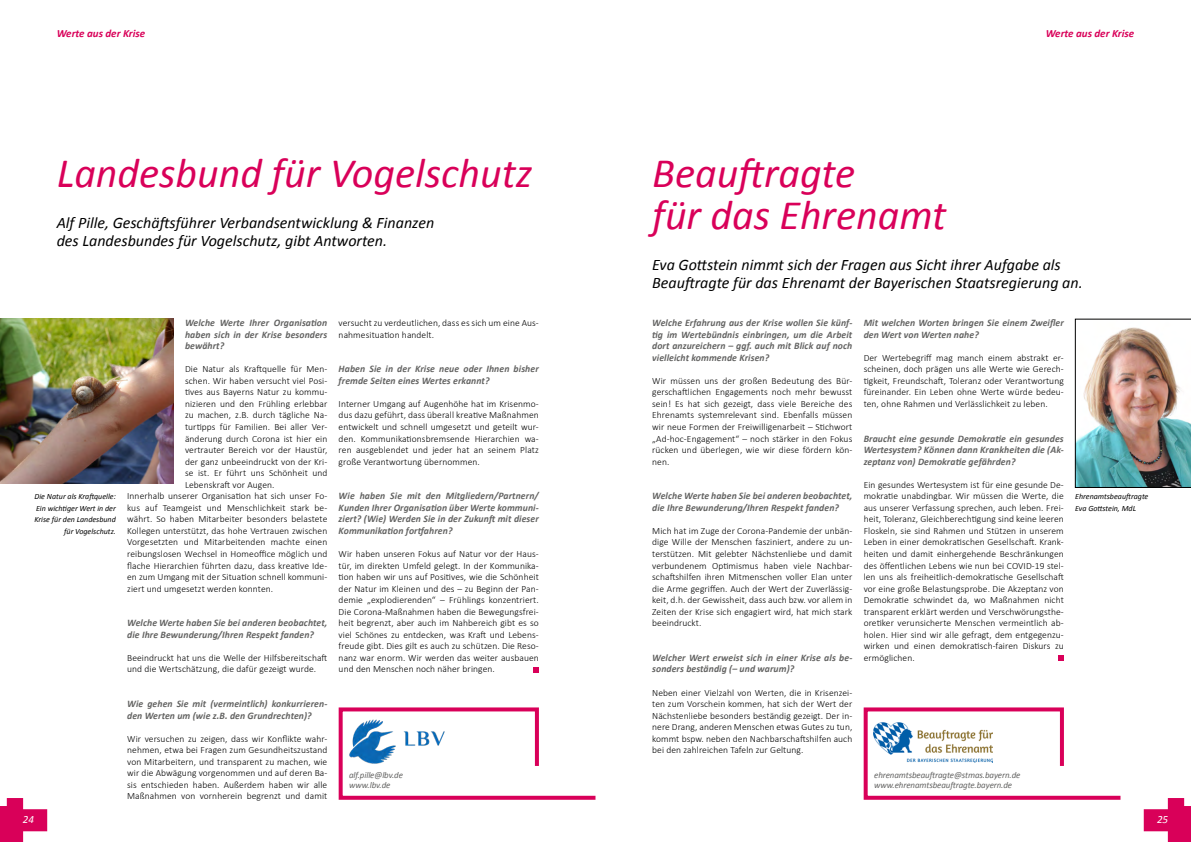
<style>
.page{position:relative;width:1191px;height:842px;background:#fff}
.page>*{position:absolute;margin:0;border:0;box-sizing:border-box;transform-origin:0 0}
.t1{font:italic 42px/42px "Calibri";color:#d90059}
.t2{font:italic 16px/18px "Calibri";color:#000}
.t3{font:italic 700 11px "Calibri";color:#d90059}
.t4{font:italic 11px "Calibri";color:#fff}
.t5{font:italic 700 10px/11.5px "Calibri";letter-spacing:.01em;color:#636362}
.t6{font:300 9.5px/11.5px "Calibri";letter-spacing:.01em;color:#000;text-align:justify}
.t7{font:italic 9px/10px "Calibri";letter-spacing:-.01em;color:#636362}
.t8{font:italic 8px/11.5px "Calibri";color:#000;text-align:right}
</style>
<div class="page">
<svg style="left:0;top:798px;width:47px;height:44px"></svg>
<svg style="left:1143px;top:798px;width:48px;height:44px"></svg>
<svg style="left:533px;top:667px;width:6px;height:5px"></svg>
<svg style="left:1058px;top:655px;width:5px;height:6px"></svg>
<img style="left:0;top:319px;width:174px;height:164px">
<img style="left:1075px;top:319px;width:116px;height:169px">
<svg style="left:863px;top:707px;width:258px;height:93px"></svg>
<svg style="left:338px;top:707px;width:258px;height:93px"></svg>
<img style="left:339px;top:708px;width:116px;height:59px">
<img style="left:873px;top:722px;width:119px;height:41px">
<p class="t3" style="left:57px;top:26px;width:90px">Werte aus der Krise</p>
<p class="t3" style="left:1045px;top:26px;width:90px">Werte aus der Krise</p>
<h1 class="t1" style="left:652px;top:151px;width:295px">Beauftragte<br>für das Ehrenamt</h1>
<h2 class="t2" style="left:652px;top:255px;width:432px">Eva Gottstein nimmt sich der Fragen aus Sicht ihrer Aufgabe als<br>Beauftragte für das Ehrenamt der Bayerischen Staatsregierung an.</h2>
<p class="t5" style="left:652px;top:317px;width:202px;text-align:justify">Welche Erfahrung aus der Krise wollen Sie künf&shy;tig im Wertebündnis einbringen, um die Arbeit dort anzureichern – ggf. auch mit Blick auf noch vielleicht kommende Krisen?</p>
<p class="t6" style="left:652px;top:374px;width:202px">Wir müssen uns der großen Bedeutung des Bür&shy;gerschaftlichen Engagements noch mehr bewusst sein! Es hat sich gezeigt, dass viele Bereiche des Ehrenamts systemrelevant sind. Ebenfalls müssen wir neue Formen der Freiwilligenarbeit – Stichwort „Ad-hoc-Engagement“ – noch stärker in den Fokus rücken und überlegen, wie wir diese fördern kön&shy;nen.</p>
<p class="t5" style="left:652px;top:490px;width:202px">Welche Werte haben Sie bei anderen beobachtet, die Ihre Bewunderung/Ihren Respekt fanden?</p>
<p class="t6" style="left:652px;top:524px;width:202px">Mich hat im Zuge der Corona-Pandemie der unbän&shy;dige Wille der Menschen fasziniert, andere zu un&shy;terstützen. Mit gelebter Nächstenliebe und damit verbundenem Optimismus haben viele Nachbar&shy;schaftshilfen ihren Mitmenschen voller Elan unter die Arme gegriffen. Auch der Wert der Zuverlässig&shy;keit, d.h. der Gewissheit, dass auch bzw. vor allem in Zeiten der Krise sich engagiert wird, hat mich stark beeindruckt.</p>
<p class="t5" style="left:652px;top:652px;width:202px">Welcher Wert erweist sich in einer Krise als be&shy;sonders beständig (– und warum)?</p>
<p class="t6" style="left:652px;top:686px;width:202px">Neben einer Vielzahl von Werten, die in Krisenzei&shy;ten zum Vorschein kommen, hat sich der Wert der Nächstenliebe besonders beständig gezeigt. Der in&shy;nere Drang, anderen Menschen etwas Gutes zu tun, kommt bspw. neben den Nachbarschaftshilfen auch bei den zahlreichen Tafeln zur Geltung.</p>
<h1 class="t1" style="left:57px;top:151px;width:477px">Landesbund für Vogelschutz</h1>
<h2 class="t2" style="left:57px;top:213px;width:379px">Alf Pille, Geschäftsführer Verbandsentwicklung &amp; Finanzen des Landesbundes für Vogelschutz, gibt Antworten.</h2>
<p class="t5" style="left:863px;top:317px;width:202px">Mit welchen Worten bringen Sie einem Zweifler den Wert von Werten nahe?</p>
<p class="t6" style="left:863px;top:351px;width:202px">Der Wertebegriff mag manch einem abstrakt er&shy;scheinen, doch prägen uns alle Werte wie Gerech&shy;tigkeit, Freundschaft, Toleranz oder Verantwortung füreinander. Ein Leben ohne Werte würde bedeu&shy;ten, ohne Rahmen und Verlässlichkeit zu leben.</p>
<p class="t5" style="left:863px;top:432px;width:202px;text-align:justify">Braucht eine gesunde Demokratie ein gesundes Wertesystem? Können dann Krankheiten die (Ak&shy;zeptanz von) Demokratie gefährden?</p>
<p class="t6" style="left:863px;top:478px;width:202px">Ein gesundes Wertesystem ist für eine gesunde De&shy;mokratie unabdingbar. Wir müssen die Werte, die aus unserer Verfassung sprechen, auch leben. Frei&shy;heit, Toleranz, Gleichberechtigung sind keine leeren Floskeln, sie sind Rahmen und Stützen in unserem Leben in einer demokratischen Gesellschaft. Krank&shy;heiten und damit einhergehende Beschränkungen des öffentlichen Lebens wie nun bei COVID-19 stel&shy;len uns als freiheitlich-demokratische Gesellschaft vor eine große Belastungsprobe. Die Akzeptanz von Demokratie schwindet da, wo Maßnahmen nicht transparent erklärt werden und Verschwörungsthe&shy;oretiker verunsicherte Menschen vermeintlich ab&shy;holen. Hier sind wir alle gefragt, dem entgegenzu&shy;wirken und einen demokratisch-fairen Diskurs zu ermöglichen.</p>
<p class="t5" style="left:185px;top:317px;width:144px;text-align:justify">Welche Werte Ihrer Organisation haben sich in der Krise besonders bewährt?</p>
<p class="t6" style="left:185px;top:363px;width:144px">Die Natur als Kraftquelle für Men-</p>
<p class="t6" style="left:185px;top:374px;width:144px">schen. Wir haben versucht viel Posi-</p>
<p class="t6" style="left:185px;top:386px;width:144px">tives aus Bayerns Natur zu kommu-</p>
<p class="t6" style="left:185px;top:397px;width:144px">nizieren und den Frühling erlebbar</p>
<p class="t6" style="left:185px;top:409px;width:144px">zu machen, z.B. durch tägliche Na-</p>
<p class="t6" style="left:185px;top:421px;width:144px">turtipps für Familien. Bei aller Ver-</p>
<p class="t6" style="left:185px;top:432px;width:144px">änderung durch Corona ist hier ein</p>
<p class="t6" style="left:185px;top:444px;width:144px">vertrauter Bereich vor der Haustür,</p>
<p class="t6" style="left:185px;top:455px;width:144px">der ganz unbeeindruckt von der Kri-</p>
<p class="t6" style="left:185px;top:467px;width:144px">se ist. Er führt uns Schönheit und</p>
<p class="t6" style="left:185px;top:478px;width:91px">Lebenskraft vor Augen.</p>
<p class="t6" style="left:127px;top:490px;width:202px">Innerhalb unserer Organisation hat sich unser Fo-</p>
<p class="t6" style="left:127px;top:501px;width:202px">kus auf Teamgeist und Menschlichkeit stark be-</p>
<p class="t6" style="left:127px;top:513px;width:202px">währt. So haben Mitarbeiter besonders belastete</p>
<p class="t6" style="left:127px;top:524px;width:202px">Kollegen unterstützt, das hohe Vertrauen zwischen</p>
<p class="t6" style="left:127px;top:536px;width:202px">Vorgesetzten und Mitarbeitenden machte einen</p>
<p class="t6" style="left:127px;top:548px;width:202px">reibungslosen Wechsel in Homeoffice möglich und</p>
<p class="t6" style="left:127px;top:559px;width:202px">flache Hierarchien führten dazu, dass kreative Ide-</p>
<p class="t6" style="left:127px;top:571px;width:202px">en zum Umgang mit der Situation schnell kommuni-</p>
<p class="t6" style="left:127px;top:582px;width:147px">ziert und umgesetzt werden konnten.</p>
<p class="t5" style="left:127px;top:617px;width:202px">Welche Werte haben Sie bei anderen beobachtet, die Ihre Bewunderung/Ihren Respekt fanden?</p>
<p class="t6" style="left:127px;top:651px;width:202px">Beeindruckt hat uns die Welle der Hilfsbereitschaft und die Wertschätzung, die dafür gezeigt wurde.</p>
<p class="t5" style="left:127px;top:698px;width:202px">Wie gehen Sie mit (vermeintlich) konkurrieren&shy;den Werten um (wie z.B. den Grundrechten)?</p>
<p class="t6" style="left:127px;top:732px;width:202px">Wir versuchen zu zeigen, dass wir Konflikte wahr&shy;nehmen, etwa bei Fragen zum Gesundheitszustand von Mitarbeitern, und transparent zu machen, wie wir die Abwägung vorgenommen und auf deren Ba&shy;sis entschieden haben. Außerdem haben wir alle Maßnahmen von vornherein begrenzt und damit</p>
<p class="t6" style="left:339px;top:317px;width:202px">versucht zu verdeutlichen, dass es sich um eine Aus&shy;nahmesituation handelt.</p>
<p class="t5" style="left:339px;top:363px;width:202px">Haben Sie in der Krise neue oder Ihnen bisher fremde Seiten eines Wertes erkannt?</p>
<p class="t6" style="left:339px;top:398px;width:202px">Interner Umgang auf Augenhöhe hat im Krisenmo&shy;dus dazu geführt, dass überall kreative Maßnahmen entwickelt und schnell umgesetzt und geteilt wur&shy;den. Kommunikationsbremsende Hierarchien wa&shy;ren ausgeblendet und jeder hat an seinem Platz große Verantwortung übernommen.</p>
<p class="t5" style="left:339px;top:490px;width:202px;text-align:justify">Wie haben Sie mit den Mitgliedern/Partnern/ Kunden Ihrer Organisation über Werte kommuni&shy;ziert? (Wie) Werden Sie in der Zukunft mit dieser Kommunikation fortfahren?</p>
<p class="t6" style="left:339px;top:548px;width:202px">Wir haben unseren Fokus auf Natur vor der Haus&shy;tür, im direkten Umfeld gelegt. In der Kommunika&shy;tion haben wir uns auf Positives, wie die Schönheit der Natur im Kleinen und des – zu Beginn der Pan&shy;demie „explodierenden“ – Frühlings konzentriert.<br>Die Corona-Maßnahmen haben die Bewegungsfrei&shy;heit begrenzt, aber auch im Nahbereich gibt es so viel Schönes zu entdecken, was Kraft und Lebens&shy;freude gibt. Dies gilt es auch zu schützen. Die Reso&shy;nanz war enorm. Wir werden das weiter ausbauen und den Menschen noch näher bringen.</p>
<p class="t8" style="left:34px;top:491px;width:83px">Die Natur als Kraftquelle:<br>Ein wichtiger Wert in der<br>Krise für den Landesbund für Vogelschutz.</p>
<p class="t8" style="left:1075px;top:491px;width:75px;text-align:left">Ehrenamtsbeauftragte<br>Eva Gottstein, MdL</p>
<p class="t7" style="left:874px;top:770px;width:148px">ehrenamtsbeauftragte@stmas.bayern.de www.ehrenamtsbeauftragte.bayern.de</p>
<p class="t7" style="left:349px;top:770px;width:55px">alf.pille@lbv.de www.lbv.de</p>
<p class="t4" style="left:23px;top:812px;width:13px">24</p>
<p class="t4" style="left:1157px;top:812px;width:13px">25</p>
</div>
